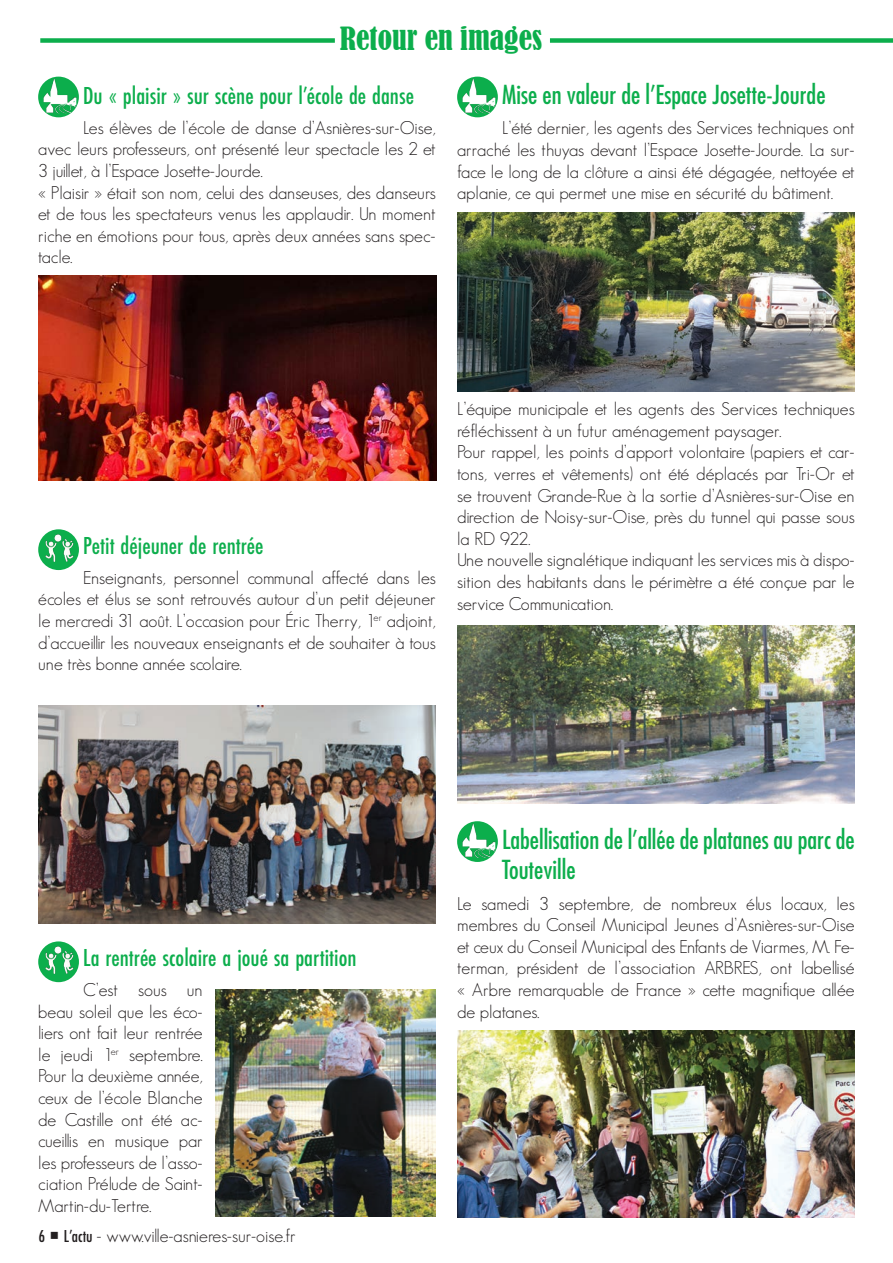
<style>
.page{position:relative;width:893px;height:1263px;background:#fff}
.page>*{position:absolute;margin:0;border:0;box-sizing:border-box;transform-origin:0 0}
.t1{font:condensed 30px "Bernard";color:#0cae4c}
.Titre{font:500 25.5px "Futura PT Cond";color:#0cae4c}
.Titre-2{font:condensed 25.5px/30.6px "Futura";color:#0cae4c}
.TEXTE{font:300 18px/21.6px "Geosans";color:#231f20;text-align:justify}
.Titre-3{font:300 18px/21.6px "Geosans";color:#231f20;text-align:justify}
.s1{font-family:"Futura PT Cond";font-weight:500}
</style>
<div class="page">
<div style="left:40px;top:38px;width:295px;height:5px;background:#0cae4c"></div>
<div style="left:550px;top:38px;width:343px;height:5px;background:#0cae4c"></div>
<svg style="left:38px;top:77px;width:41px;height:40px"></svg>
<img style="left:42px;top:78px;width:34px;height:35px">
<img style="left:39px;top:276px;width:397px;height:204px">
<svg style="left:457px;top:77px;width:41px;height:40px"></svg>
<img style="left:461px;top:78px;width:34px;height:35px">
<img style="left:457px;top:213px;width:398px;height:178px">
<img style="left:457px;top:625px;width:398px;height:179px">
<div style="left:38px;top:529px;width:41px;height:41px;background:#0cae4c;border-radius:50%"></div>
<img style="left:44px;top:529px;width:35px;height:35px">
<img style="left:39px;top:706px;width:397px;height:218px">
<div style="left:38px;top:941px;width:41px;height:41px;background:#0cae4c;border-radius:50%"></div>
<img style="left:44px;top:941px;width:35px;height:35px">
<img style="left:216px;top:990px;width:220px;height:226px">
<svg style="left:457px;top:821px;width:41px;height:41px"></svg>
<img style="left:461px;top:823px;width:34px;height:35px">
<img style="left:457px;top:1031px;width:398px;height:187px">
<h1 class="t1" style="left:340px;top:21px;width:204px">Retour en images</h1>
<p class="Titre" style="left:83px;top:80px;width:332px">Du « plaisir » sur scène pour l’école de danse</p>
<p class="TEXTE" style="left:38px;top:117px;width:399px;text-indent:45px">Les élèves de l’école de danse d’Asnières-sur-Oise, avec leurs professeurs, ont présenté leur spectacle les 2 et 3 juillet, à l’Espace Josette-Jourde.</p>
<p class="TEXTE" style="left:38px;top:181px;width:399px">« Plaisir » était son nom, celui des danseuses, des danseurs et de tous les spectateurs venus les applaudir. Un moment riche en émotions pour tous, après deux années sans spec&shy;tacle.</p>
<p class="Titre-2" style="left:502px;top:79px;width:325px">Mise en valeur de l’Espace Josette-Jourde</p>
<p class="TEXTE" style="left:457px;top:117px;width:399px;text-indent:45px">L’été dernier, les agents des Services techniques ont arraché les thuyas devant l’Espace Josette-Jourde. La sur&shy;face le long de la clôture a ainsi été dégagée, nettoyée et aplanie, ce qui permet une mise en sécurité du bâtiment.</p>
<p class="Titre" style="left:83px;top:530px;width:182px">Petit déjeuner de rentrée</p>
<p class="TEXTE" style="left:38px;top:567px;width:399px;text-indent:45px">Enseignants, personnel communal affecté dans les écoles et élus se sont retrouvés autour d’un petit déjeuner le mercredi 31 août. L’occasion pour Éric Therry, 1<sup>er</sup> adjoint, d’accueillir les nouveaux enseignants et de souhaiter à tous une très bonne année scolaire.</p>
<p class="TEXTE" style="left:457px;top:398px;width:399px">L’équipe municipale et les agents des Services techniques réfléchissent à un futur aménagement paysager.</p>
<p class="TEXTE" style="left:457px;top:441px;width:399px">Pour rappel, les points d’apport volontaire (papiers et car&shy;tons, verres et vêtements) ont été déplacés par Tri-Or et se trouvent Grande-Rue à la sortie d’Asnières-sur-Oise en direction de Noisy-sur-Oise, près du tunnel qui passe sous la RD 922.</p>
<p class="TEXTE" style="left:457px;top:549px;width:399px">Une nouvelle signalétique indiquant les services mis à dispo&shy;sition des habitants dans le périmètre a été conçue par le service Communication.</p>
<p class="Titre" style="left:83px;top:942px;width:275px">La rentrée scolaire a joué sa partition</p>
<p class="TEXTE" style="left:38px;top:979px;width:166px;text-indent:45px">C’est sous un beau soleil que les éco&shy;liers ont fait leur rentrée le jeudi 1<sup>er</sup> septembre.<br>Pour la deuxième année, ceux de l’école Blanche de Castille ont été ac&shy;cueillis en musique par les professeurs de l’asso&shy;ciation Prélude de Saint-Martin-du-Tertre.</p>
<p class="Titre-3" style="left:39px;top:1225px;width:259px"><span class="s1">6</span> ○ <span class="s1">L’actu</span> - www.ville-asnieres-sur-oise.fr</p>
<p class="Titre-2" style="left:502px;top:823px;width:354px">Labellisation de l’allée de platanes au parc de<br>Touteville</p>
<p class="Titre-3" style="left:457px;top:892px;width:399px">Le samedi 3 septembre, de nombreux élus locaux, les membres du Conseil Municipal Jeunes d’Asnières-sur-Oise et ceux du Conseil Municipal des Enfants de Viarmes, M. Fe&shy;terman, président de l’association ARBRES, ont labellisé « Arbre remarquable de France » cette magnifique allée de platanes.</p>
</div>
